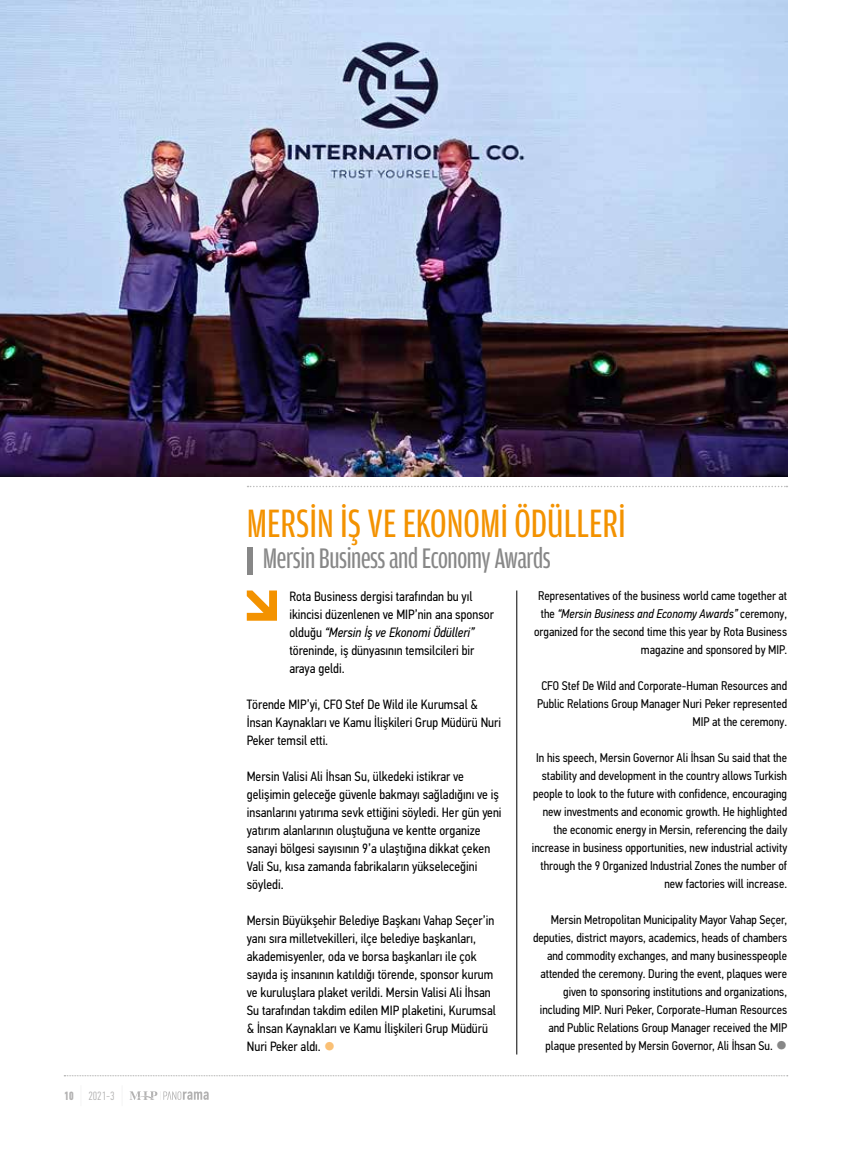
<style>
.page{position:relative;width:851px;height:1149px;background:#fff}
.page>*{position:absolute;margin:0;border:0;box-sizing:border-box;transform-origin:0 0}
.t1{font:42px "Amplitude Comp Tr";color:#f39200}
.t2{font:30px "Amplitude Comp Tr";letter-spacing:-.015em;color:#878787}
.t3{font:13.5px/18px "PFDIN Text Cond Pro";color:#000}
.t4{font:12.6px/18px "PFDIN Text Cond Pro";color:#000;text-align:right}
.t5{font:300 12px "PFDIN Text Comp Pro";color:#b3b2b2}
.s1{font-weight:700}
.s2{font-style:italic}
.s3{color:#fac075}
.s4{font-size:13.5px;color:#878787}
</style>
<div class="page">
<svg style="left:129px;top:1091px;width:80px;height:8px"></svg>
<svg style="left:64px;top:1075px;width:723px;height:1px"></svg>
<svg style="left:247px;top:485px;width:540px;height:2px"></svg>
<div style="left:247px;top:547px;width:5px;height:27px;background:#878787"></div>
<svg style="left:247px;top:590px;width:30px;height:30px"></svg>
<hr style="left:516px;top:590px;width:1px;height:464px;background:#000">
<img style="left:0;top:0;width:787px;height:476px">
<p class="t5" style="left:64px;top:1088px;width:52px"><span class="s1">10</span> 2021-3</p>
<h1 class="t1" style="left:247px;top:501px;width:380px">MERSİN İŞ VE EKONOMİ ÖDÜLLERİ</h1>
<h2 class="t2" style="left:263px;top:542px;width:289px">Mersin Business and Economy Awards</h2>
<p class="t3" style="left:289px;top:587px;width:206px">Rota Business dergisi tarafından bu yıl ikincisi düzenlenen ve MIP’nin ana sponsor olduğu <span class="s2">“Mersin İş ve Ekonomi Ödülleri” </span>töreninde, iş dünyasının temsilcileri bir araya geldi.</p>
<p class="t3" style="left:247px;top:695px;width:256px">Törende MIP’yi, CFO Stef De Wild ile Kurumsal &amp;<br>İnsan Kaynakları ve Kamu İlişkileri Grup Müdürü Nuri<br>Peker temsil etti.</p>
<p class="t3" style="left:247px;top:767px;width:256px">Mersin Valisi Ali İhsan Su, ülkedeki istikrar ve gelişimin geleceğe güvenle bakmayı sağladığını ve iş insanlarını yatırıma sevk ettiğini söyledi. Her gün yeni yatırım alanlarının oluştuğuna ve kentte organize sanayi bölgesi sayısının 9’a ulaştığına dikkat çeken Vali Su, kısa zamanda fabrikaların yükseleceğini söyledi.</p>
<p class="t3" style="left:247px;top:911px;width:250px">Mersin Büyükşehir Belediye Başkanı Vahap Seçer’in yanı sıra milletvekilleri, ilçe belediye başkanları, akademisyenler, oda ve borsa başkanları ile çok sayıda iş insanının katıldığı törende, sponsor kurum ve kuruluşlara plaket verildi. Mersin Valisi Ali İhsan Su tarafından takdim edilen MIP plaketini, Kurumsal &amp; İnsan Kaynakları ve Kamu İlişkileri Grup Müdürü Nuri Peker aldı. <span class="s3">●</span></p>
<p class="t4" style="left:534px;top:586px;width:254px">Representatives of the business world came together at the <span class="s2">“Mersin Business and Economy Awards”</span> ceremony, organized for the second time this year by Rota Business magazine and sponsored by MIP.</p>
<p class="t4" style="left:537px;top:676px;width:251px">CFO Stef De Wild and Corporate-Human Resources and<br>Public Relations Group Manager Nuri Peker represented<br>MIP at the ceremony.</p>
<p class="t4" style="left:531px;top:748px;width:257px">In his speech, Mersin Governor Ali İhsan Su said that the stability and development in the country allows Turkish people to look to the future with confidence, encouraging new investments and economic growth. He highlighted the economic energy in Mersin, referencing the daily increase in business opportunities, new industrial activity through the 9 Organized Industrial Zones the number of new factories will increase.</p>
<p class="t4" style="left:533px;top:910px;width:255px">Mersin Metropolitan Municipality Mayor Vahap Seçer, deputies, district mayors, academics, heads of chambers and commodity exchanges, and many businesspeople attended the ceremony. During the event, plaques were given to sponsoring institutions and organizations, including MIP. Nuri Peker, Corporate-Human Resources and Public Relations Group Manager received the MIP plaque presented by Mersin Governor, Ali İhsan Su. <span class="s4">●</span></p>
</div>
